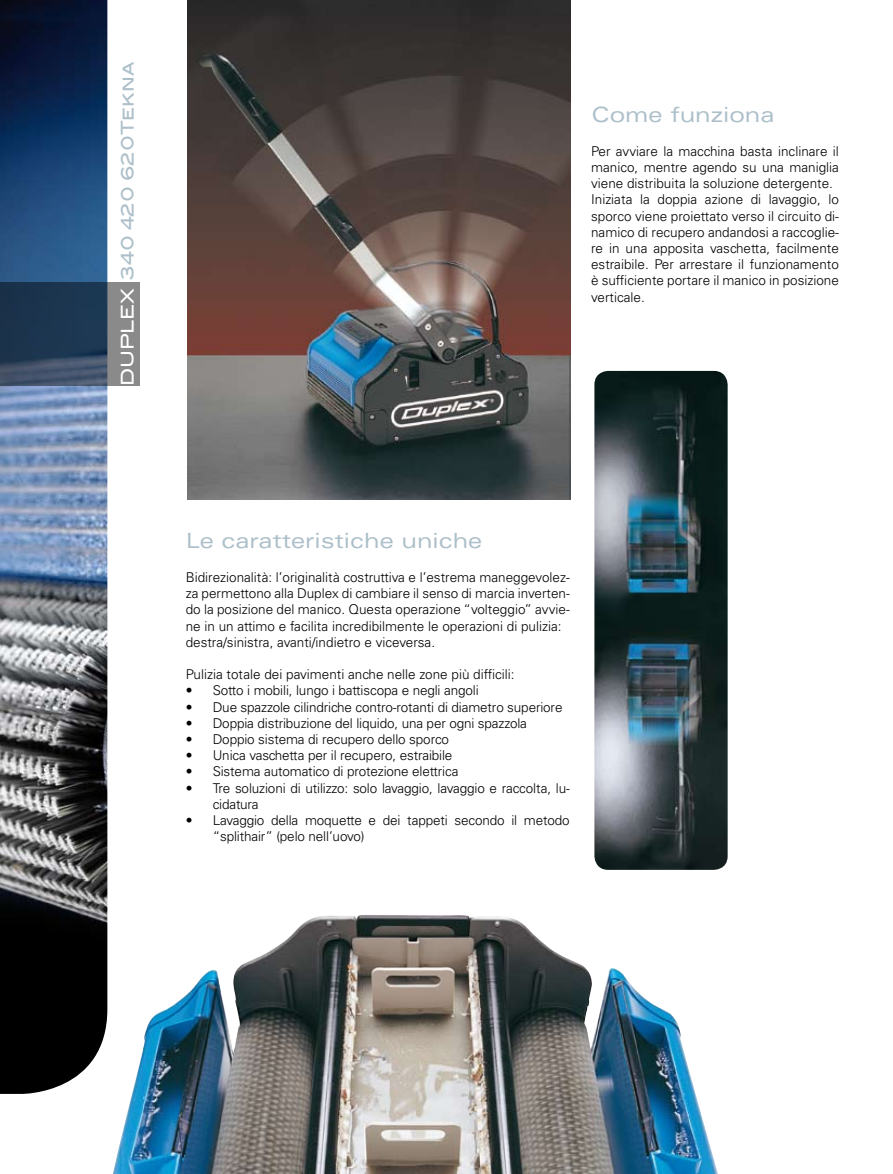
<style>
.page{position:relative;width:893px;height:1174px;background:#fff}
.page>*{position:absolute;margin:0;border:0;box-sizing:border-box;transform-origin:0 0}
.t1{font:expanded 21px "Univers LT Std";color:#adc0ca}
.t2{font:17.1px "Blair Md ITCTT Medium";color:#adc0ca}
.t3{font:17.1px "Blair Md ITCTT Medium";color:#fff}
.t4{font:300 13.5px/16.2px "Univers LT Std";color:#000}
</style>
<div class="page">
<img style="left:0;top:0;width:107px;height:1093px">
<svg style="left:0;top:282px;width:139px;height:104px;background:#3c4e62"></svg>
<img style="left:113px;top:915px;width:605px;height:259px">
<img style="left:188px;top:0;width:383px;height:500px">
<img style="left:594px;top:371px;width:134px;height:499px">
<p class="t2" style="left:113px;top:280px;width:220px;rotate:-90deg">340 420 620Tekna</p>
<p class="t3" style="left:113px;top:386px;width:100px;rotate:-90deg">DUPLEX</p>
<h1 class="t1" style="left:591px;top:102px;width:185px">Come funziona</h1>
<p class="t4" style="left:591px;top:143px;width:249px">Per avviare la macchina basta inclinare il manico, mentre agendo su una maniglia viene distribuita la soluzione detergente.<br>Iniziata la doppia azione di lavaggio, lo sporco viene proiettato verso il circuito di&shy;namico di recupero andandosi a raccoglie&shy;re in una apposita vaschetta, facilmente estraibile. Per arrestare il funzionamento è sufficiente portare il manico in posizione verticale.</p>
<h1 class="t1" style="left:186px;top:528px;width:298px">Le caratteristiche uniche</h1>
<p class="t4" style="left:186px;top:569px;width:386px">Bidirezionalità: l’originalità costruttiva e l’estrema maneggevolez&shy;za permettono alla Duplex di cambiare il senso di marcia inverten&shy;do la posizione del manico. Questa operazione “volteggio” avvie&shy;ne in un attimo e facilita incredibilmente le operazioni di pulizia: destra/sinistra, avanti/indietro e viceversa.</p>
<p class="t4" style="left:186px;top:666px;width:331px">Pulizia totale dei pavimenti anche nelle zone più difficili:</p>
<p class="t4" style="left:186px;top:682px;width:295px">• Sotto i mobili, lungo i battiscopa e negli angoli</p>
<p class="t4" style="left:186px;top:698px;width:378px">• Due spazzole cilindriche contro-rotanti di diametro superiore</p>
<p class="t4" style="left:186px;top:715px;width:343px">• Doppia distribuzione del liquido, una per ogni spazzola</p>
<p class="t4" style="left:186px;top:731px;width:265px">• Doppio sistema di recupero dello sporco</p>
<p class="t4" style="left:186px;top:747px;width:268px">• Unica vaschetta per il recupero, estraibile</p>
<p class="t4" style="left:186px;top:763px;width:274px">• Sistema automatico di protezione elettrica</p>
<p class="t4" style="left:213px;top:779px;width:359px;text-indent:-27px">• Tre soluzioni di utilizzo: solo lavaggio, lavaggio e raccolta, lu&shy;cidatura</p>
<p class="t4" style="left:213px;top:812px;width:359px;text-indent:-27px">• Lavaggio della moquette e dei tappeti secondo il metodo “splithair” (pelo nell’uovo)</p>
</div>
